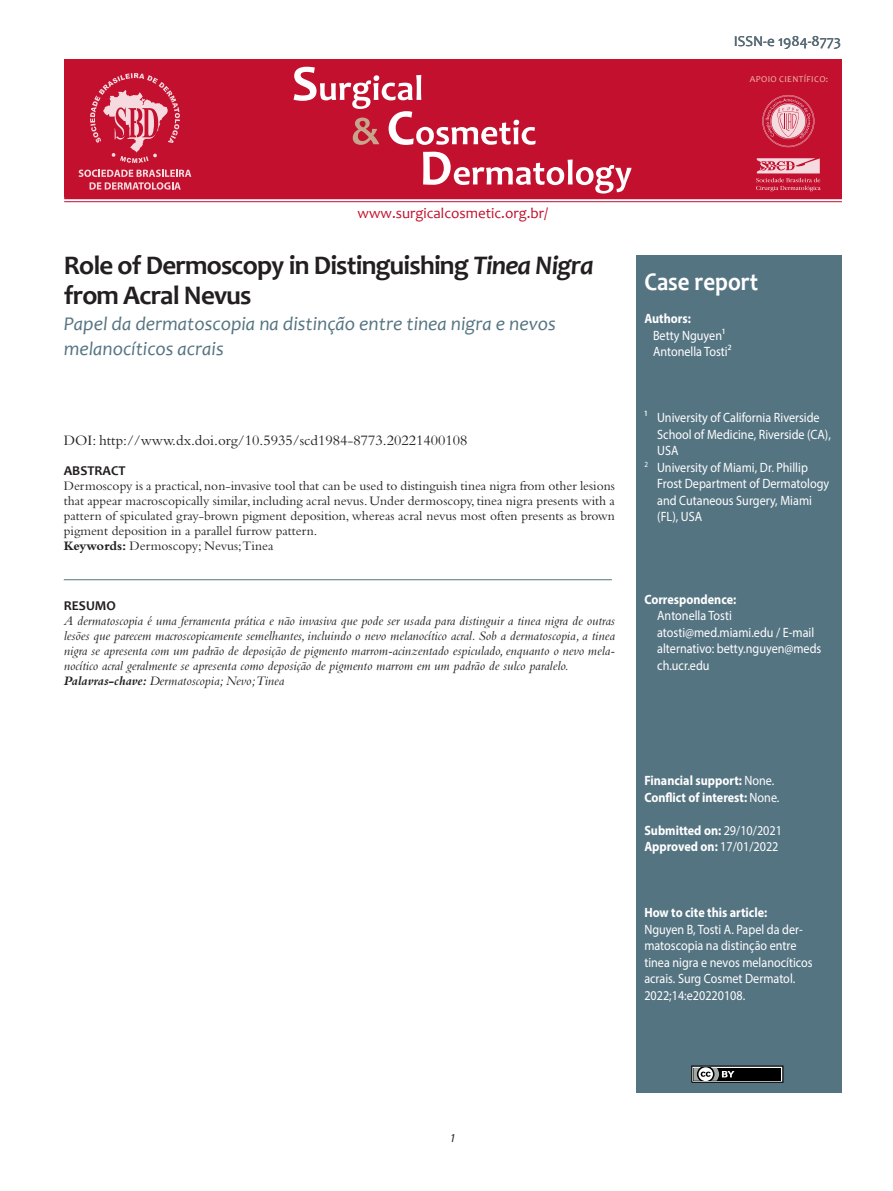
<style>
.page{position:relative;width:893px;height:1191px;background:#fff}
.page>*{position:absolute;margin:0;border:0;box-sizing:border-box;transform-origin:0 0}
.t1{font:700 27px/30px "Candara";letter-spacing:-.03em;color:#231f20}
.t2{font:700 25.5px "Candara";color:#fff;scale:.9 1}
.t3{font:italic 19.5px/25.5px "Candara";color:#557482}
.t4{font:15px "Bembo Std";color:#231f20}
.t5{font:15px "Candara";color:#c3102e}
.t6{font:15px "Candara";color:#557482}
.t7{font:italic 13.5px/15px "Bembo Std";color:#231f20;text-align:justify}
.t8{font:13.5px/16.5px "Myriad Pro";color:#fff;scale:.9 1}
.t9{font:13.5px/15px "Bembo Std";color:#231f20;text-align:justify}
.t10{font:700 13.5px "Myriad Pro";color:#fff;scale:.9 1}
.t11{font:700 13.5px "Candara";color:#231f20}
.t12{font:italic 12px "Myriad Pro";color:#231f20}
.t13{font:9px "Candara";letter-spacing:.04em;color:#efc0b4}
.s1{font-style:italic}
.s2{font-weight:700}
.s3{font-weight:400}
</style>
<div class="page">
<hr style="left:64px;top:196px;width:778px;height:3px;background:#c3102e">
<hr style="left:64px;top:201px;width:778px;height:1px;background:#c3102e">
<div style="left:64px;top:60px;width:778px;height:137px;background:#c3102e"></div>
<svg style="left:294px;top:67px;width:242px;height:78px"></svg>
<svg style="left:423px;top:152px;width:208px;height:41px"></svg>
<svg style="left:90px;top:73px;width:90px;height:90px"></svg>
<svg style="left:79px;top:170px;width:112px;height:20px"></svg>
<svg style="left:756px;top:158px;width:65px;height:33px"></svg>
<svg style="left:762px;top:95px;width:52px;height:52px"></svg>
<div style="left:636px;top:255px;width:206px;height:838px;background:#557482"></div>
<svg style="left:691px;top:1065px;width:92px;height:17px;background:#494b4c"></svg>
<hr style="left:64px;top:579px;width:548px;height:1px;background:#557482">
<p class="t6" style="left:734px;top:32px;width:109px">ISSN-e 1984-8773</p>
<p class="t13" style="left:750px;top:74px;width:80px">APOIO CIENTÍFICO:</p>
<p class="t5" style="left:357px;top:204px;width:192px">www.surgicalcosmetic.org.br/</p>
<p class="t1" style="left:64px;top:250px;width:531px">Role of Dermoscopy in Distinguishing <span class="s1">Tinea Nigra </span>from Acral Nevus</p>
<p class="t3" style="left:64px;top:310px;width:494px">Papel da dermatoscopia na distinção entre tinea nigra e nevos melanocíticos acrais</p>
<p class="t4" style="left:64px;top:431px;width:405px">DOI: http://www.dx.doi.org/10.5935/scd1984-8773.20221400108</p>
<p class="t11" style="left:64px;top:462px;width:63px">ABSTRACT</p>
<p class="t9" style="left:64px;top:478px;width:553px">Dermoscopy is a practical, non-invasive tool that can be used to distinguish tinea nigra from other lesions that appear macroscopically similar, including acral nevus. Under dermoscopy, tinea nigra presents with a pattern of spiculated gray-brown pigment deposition, whereas acral nevus most often presents as brown pigment deposition in a parallel furrow pattern.</p>
<p class="t9" style="left:64px;top:538px;width:211px"><span class="s2">Keywords:</span> Dermoscopy; Nevus;Tinea</p>
<p class="t11" style="left:64px;top:597px;width:54px">RESUMO</p>
<p class="t7" style="left:64px;top:613px;width:553px">A dermatoscopia é uma ferramenta prática e não invasiva que pode ser usada para distinguir a tinea nigra de outras lesões que parecem macroscopicamente semelhantes, incluindo o nevo melanocítico acral. Sob a dermatoscopia, a tinea nigra se apresenta com um padrão de deposição de pigmento marrom-acinzentado espiculado, enquanto o nevo mela&shy;nocítico acral geralmente se apresenta como deposição de pigmento marrom em um padrão de sulco paralelo.</p>
<p class="t7" style="left:64px;top:673px;width:222px"><span class="s2">Palavras-chave:</span> Dermatoscopia; Nevo; Tinea</p>
<p class="t2" style="left:644px;top:266px;width:128px">Case report</p>
<p class="t10" style="left:644px;top:310px;width:53px">Authors:</p>
<p class="t8" style="left:653px;top:327px;width:82px">Betty Nguyen¹</p>
<p class="t8" style="left:653px;top:343px;width:89px">Antonella Tosti²</p>
<p class="t8" style="left:644px;top:409px;width:196px">¹ University of California Riverside</p>
<p class="t8" style="left:657px;top:426px;width:194px">School of Medicine, Riverside (CA),</p>
<p class="t8" style="left:657px;top:442px;width:25px">USA</p>
<p class="t8" style="left:644px;top:459px;width:183px"><sup>2</sup> University of Miami, Dr. Phillip</p>
<p class="t8" style="left:657px;top:475px;width:193px">Frost Department of Dermatology</p>
<p class="t8" style="left:657px;top:492px;width:173px">and Cutaneous Surgery, Miami</p>
<p class="t8" style="left:657px;top:508px;width:51px">(FL), USA</p>
<p class="t10" style="left:644px;top:590px;width:104px">Correspondence:</p>
<p class="t8" style="left:657px;top:607px;width:85px">Antonella Tosti</p>
<p class="t8" style="left:657px;top:624px;width:176px">atosti@med.miami.edu / E-mail</p>
<p class="t8" style="left:657px;top:640px;width:184px">alternativo: betty.nguyen@meds</p>
<p class="t8" style="left:657px;top:657px;width:60px">ch.ucr.edu</p>
<p class="t10" style="left:644px;top:772px;width:146px">Financial support: <span class="s3">None.</span></p>
<p class="t10" style="left:644px;top:788px;width:152px">Conflict of interest: <span class="s3">None.</span></p>
<p class="t10" style="left:644px;top:821px;width:154px">Submitted on: <span class="s3">29/10/2021</span></p>
<p class="t10" style="left:644px;top:838px;width:151px">Approved on: <span class="s3">17/01/2022</span></p>
<p class="t10" style="left:644px;top:904px;width:138px">How to cite this article:</p>
<p class="t8" style="left:644px;top:921px;width:189px">Nguyen B, Tosti A. Papel da der&shy;matoscopia na distinção entre tinea nigra e nevos melanocíticos acrais. Surg Cosmet Dermatol.<br>2022;14:e20220108.</p>
<p class="t12" style="left:450px;top:1130px;width:7px">1</p>
</div>
